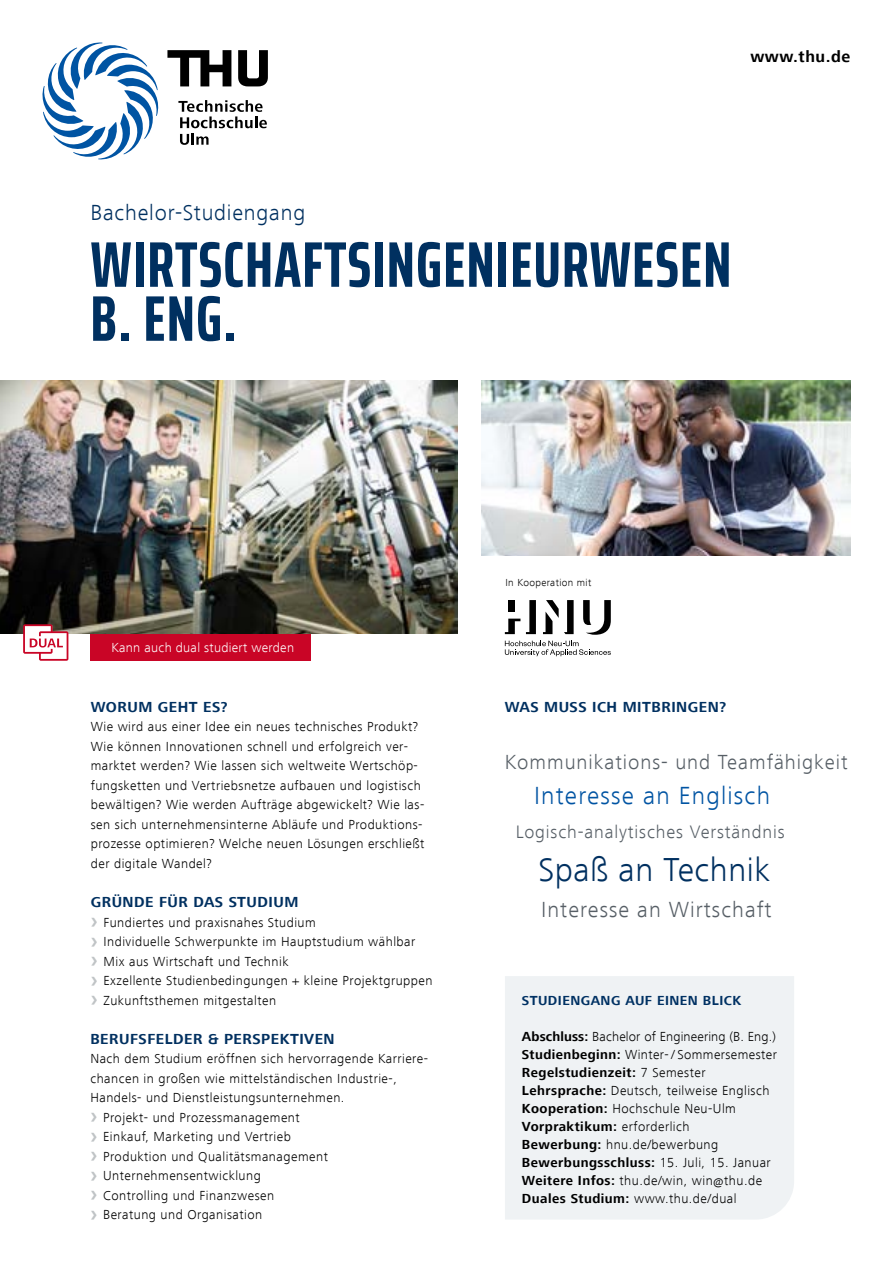
<style>
.page{position:relative;width:893px;height:1263px;background:#fff}
.page>*{position:absolute;margin:0;border:0;box-sizing:border-box;transform-origin:0 0}
.t1{font:700 extra-condensed 64.5px/54px "Saira";letter-spacing:.015em;color:#003060}
.t2{font:300 34.2px "Frutiger Next LT";letter-spacing:.015em;color:#003060}
.t3{font:300 25.5px "Frutiger Next LT";letter-spacing:.045em;color:#0054a3}
.t4{font:300 22.5px "Frutiger Next LT";letter-spacing:.045em;color:#575f66}
.t5{font:300 22.5px "Frutiger Next LT";letter-spacing:.035em;color:#003060}
.t6{font:300 21px "Frutiger Next LT";letter-spacing:.045em;color:#575f66}
.t7{font:300 18.6px "Frutiger Next LT";letter-spacing:.045em;color:#575f66}
.t8{font:700 16.5px "Frutiger Next LT";letter-spacing:.035em;color:#000}
.t9{font:700 15px "Frutiger Next LT";letter-spacing:.035em;color:#003060}
.t10{font:300 13.5px/19.5px "Frutiger Next LT";letter-spacing:.035em;color:#000}
.t11{font:300 13.5px "Frutiger Next LT";letter-spacing:.02em;color:#fff}
.t12{font:700 13.5px "Frutiger Next LT";letter-spacing:.035em;color:#003163}
.t13{font:300 10.5px "Frutiger Next LT";letter-spacing:.035em;color:#000}
.s1{font-weight:700;font-size:22.5px;color:#c0c4c6}
.s2{font-weight:700}
</style>
<div class="page">
<img style="left:0;top:380px;width:457px;height:254px">
<div style="left:90px;top:634px;width:221px;height:27px;background:#c90526"></div>
<svg style="left:23px;top:624px;width:45px;height:37px"></svg>
<svg style="left:43px;top:43px;width:116px;height:116px"></svg>
<svg style="left:167px;top:50px;width:101px;height:36px"></svg>
<svg style="left:178px;top:100px;width:89px;height:45px"></svg>
<img style="left:481px;top:380px;width:369px;height:176px">
<svg style="left:505px;top:641px;width:106px;height:15px"></svg>
<div style="left:508px;top:600px;width:7px;height:11px;background:#000"></div>
<svg style="left:505px;top:619px;width:15px;height:15px"></svg>
<svg style="left:526px;top:600px;width:10px;height:34px"></svg>
<svg style="left:583px;top:600px;width:28px;height:35px"></svg>
<svg style="left:543px;top:600px;width:31px;height:34px"></svg>
<div style="left:505px;top:976px;width:289px;height:243px;background:#eff2f4"></div>
<p class="t8" style="left:750px;top:47px;width:102px">www.thu.de</p>
<h3 class="t5" style="left:90px;top:200px;width:216px">Bachelor-Studiengang</h3>
<h1 class="t1" style="left:90px;top:237px;width:643px">WIRTSCHAFTSINGENIEURWESEN<br>B. ENG.</h1>
<p class="t11" style="left:112px;top:640px;width:184px">Kann auch dual studiert werden</p>
<p class="t9" style="left:91px;top:699px;width:138px">WORUM GEHT ES?</p>
<p class="t13" style="left:505px;top:577px;width:88px">In Kooperation mit</p>
<p class="t9" style="left:505px;top:699px;width:223px">WAS MUSS ICH MITBRINGEN?</p>
<p class="t10" style="left:91px;top:717px;width:335px">Wie wird aus einer Idee ein neues technisches Produkt?<br>Wie können Innovationen schnell und erfolgreich ver&shy;marktet werden? Wie lassen sich weltweite Wertschöp&shy;fungsketten und Vertriebsnetze aufbauen und logistisch bewältigen? Wie werden Aufträge abgewickelt? Wie las&shy;sen sich unternehmensinterne Abläufe und Produktions&shy;prozesse optimieren? Welche neuen Lösungen erschließt der digitale Wandel?</p>
<p class="t9" style="left:91px;top:894px;width:209px">GRÜNDE FÜR DAS STUDIUM</p>
<p class="t10" style="left:91px;top:912px;width:343px"><span class="s1">›</span> Fundiertes und praxisnahes Studium<br><span class="s1">›</span> Individuelle Schwerpunkte im Hauptstudium wählbar<br><span class="s1">›</span> Mix aus Wirtschaft und Technik<br><span class="s1">›</span> Exzellente Studienbedingungen + kleine Projektgruppen <span class="s1">›</span> Zukunftsthemen mitgestalten</p>
<p class="t9" style="left:90px;top:1030px;width:246px">BERUFSFELDER &amp; PERSPEKTIVEN</p>
<p class="t10" style="left:90px;top:1049px;width:339px">Nach dem Studium eröffnen sich hervorragende Karriere&shy;chancen in großen wie mittelständischen Industrie-, Handels- und Dienstleistungsunternehmen.<br><span class="s1">›</span> Projekt- und Prozessmanagement<br><span class="s1">›</span> Einkauf, Marketing und Vertrieb<br><span class="s1">›</span> Produktion und Qualitätsmanagement<br><span class="s1">›</span> Unternehmensentwicklung<br><span class="s1">›</span> Controlling und Finanzwesen<br><span class="s1">›</span> Beratung und Organisation</p>
<h3 class="t6" style="left:505px;top:750px;width:344px">Kommunikations- und Teamfähigkeit</h3>
<h3 class="t3" style="left:534px;top:781px;width:238px">Interesse an Englisch</h3>
<h3 class="t7" style="left:516px;top:822px;width:270px">Logisch-analytisches Verständnis</h3>
<h2 class="t2" style="left:538px;top:851px;width:233px">Spaß an Technik</h2>
<h3 class="t4" style="left:541px;top:897px;width:232px">Interesse an Wirtschaft</h3>
<p class="t12" style="left:522px;top:992px;width:221px">STUDIENGANG AUF EINEN BLICK</p>
<p class="t10" style="left:522px;top:1027px;width:257px;line-height:18px"><span class="s2">Abschluss:</span> Bachelor of Engineering (B. Eng.)<br><span class="s2">Studienbeginn:</span> Winter- / Sommersemester <span class="s2">Regelstudienzeit:</span> 7 Semester <span class="s2">Lehrsprache:</span> Deutsch, teilweise Englisch <span class="s2">Kooperation:</span> Hochschule Neu-Ulm <span class="s2">Vorpraktikum:</span> erforderlich<br><span class="s2">Bewerbung:</span> hnu.de/bewerbung <span class="s2">Bewerbungsschluss:</span> 15. Juli, 15. Januar <span class="s2">Weitere Infos:</span> thu.de/win, win@thu.de <span class="s2">Duales Studium:</span> www.thu.de/dual</p>
</div>
